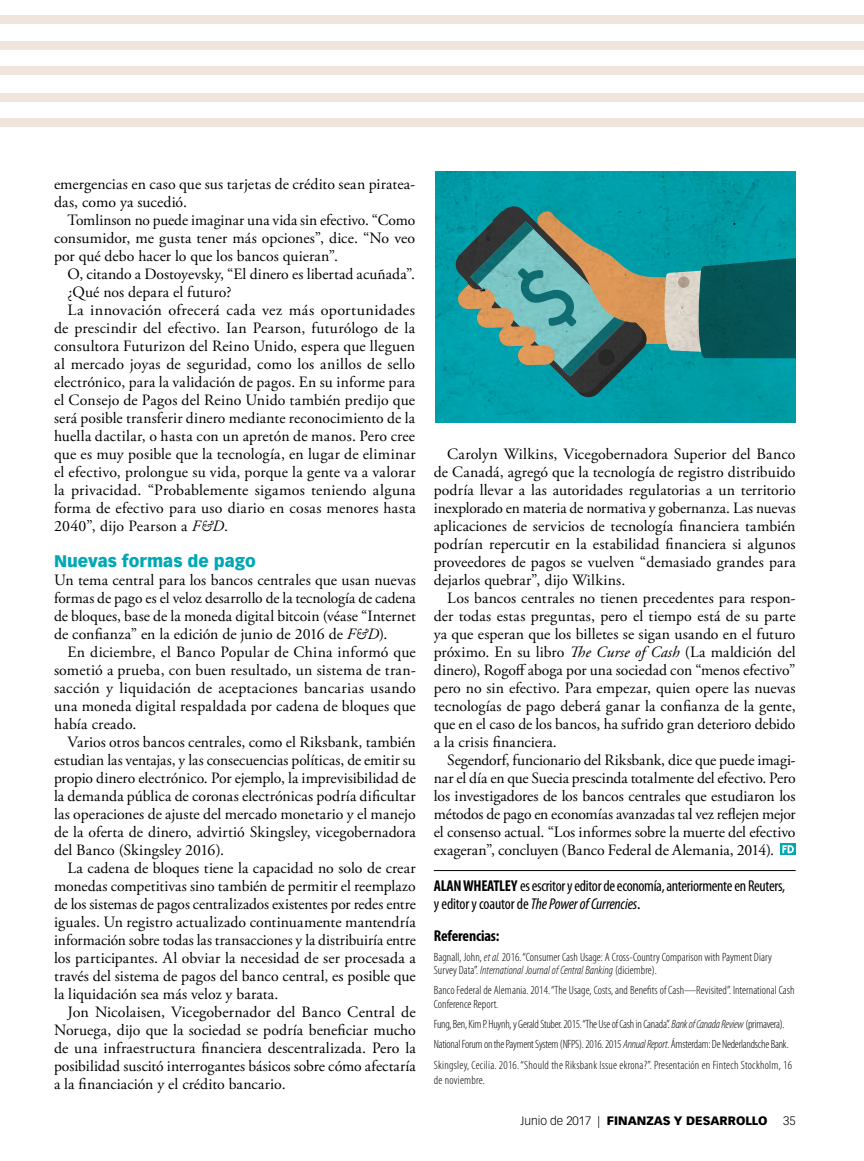
<style>
.page{position:relative;width:864px;height:1161px;background:#fff}
.page>*{position:absolute;margin:0;border:0;box-sizing:border-box;transform-origin:0 0}
.t1{font:900 16.5px "Vectora LT Std";color:#00a8b5}
.t2{font:15.75px/18px "Adobe Garamond Pro";letter-spacing:.01em;color:#000;text-align:justify}
.t3{font:condensed 15.75px/18px "Myriad Pro";letter-spacing:-.02em;color:#000}
.t4{font:700 condensed 15.75px "Myriad Pro";letter-spacing:-.01em;color:#000}
.t5{font:300 condensed 12px/20.5px "Myriad Pro";letter-spacing:-.02em;color:#000}
.t6{font:300 condensed 12px/13.5px "Myriad Pro";letter-spacing:.005em;color:#000}
.t7{font:900 12px "Vectora LT Std";color:#000}
.t8{font:300 12px "Vectora LT Std";color:#000}
.s1{font-style:italic}
.s2{font-weight:700}
.s3{font-stretch:normal}
.s4{font-weight:300}
</style>
<div class="page">
<hr style="left:434px;top:870px;width:362px;height:1px;background:#000">
<svg style="left:780px;top:844px;width:16px;height:11px"></svg>
<svg style="left:782px;top:845px;width:12px;height:8px"></svg>
<div style="left:0;top:15px;width:864px;height:9px;background:#efe5dd"></div>
<div style="left:0;top:41px;width:864px;height:9px;background:#efe5dd"></div>
<div style="left:0;top:93px;width:864px;height:9px;background:#efe5dd"></div>
<div style="left:0;top:67px;width:864px;height:8px;background:#efe5dd"></div>
<div style="left:0;top:118px;width:864px;height:9px;background:#efe5dd"></div>
<img style="left:435px;top:171px;width:361px;height:252px">
<p class="t2" style="left:54px;top:176px;width:363px">emergencias en caso que sus tarjetas de crédito sean piratea&shy;das, como ya sucedió.</p>
<p class="t2" style="left:54px;top:212px;width:363px;text-indent:14px">Tomlinson no puede imaginar una vida sin efectivo. “Como consumidor, me gusta tener más opciones”, dice. “No veo por qué debo hacer lo que los bancos quieran”.</p>
<p class="t2" style="left:68px;top:266px;width:349px">O, citando a Dostoyevsky, “El dinero es libertad acuñada”.</p>
<p class="t2" style="left:68px;top:284px;width:165px">¿Qué nos depara el futuro?</p>
<p class="t2" style="left:68px;top:302px;width:349px">La innovación ofrecerá cada vez más oportunidades</p>
<p class="t2" style="left:54px;top:320px;width:363px">de prescindir del efectivo. Ian Pearson, futurólogo de la</p>
<p class="t2" style="left:54px;top:338px;width:363px">consultora Futurizon del Reino Unido, espera que lleguen</p>
<p class="t2" style="left:54px;top:356px;width:363px">al mercado joyas de seguridad, como los anillos de sello</p>
<p class="t2" style="left:54px;top:374px;width:363px">electrónico, para la validación de pagos. En su informe para</p>
<p class="t2" style="left:54px;top:392px;width:363px">el Consejo de Pagos del Reino Unido también predijo que</p>
<p class="t2" style="left:54px;top:410px;width:363px">será posible transferir dinero mediante reconocimiento de la</p>
<p class="t2" style="left:54px;top:428px;width:363px">huella dactilar, o hasta con un apretón de manos. Pero cree</p>
<p class="t2" style="left:54px;top:446px;width:363px">que es muy posible que la tecnología, en lugar de eliminar</p>
<p class="t2" style="left:54px;top:464px;width:363px">el efectivo, prolongue su vida, porque la gente va a valorar</p>
<p class="t2" style="left:54px;top:482px;width:363px">la privacidad. “Probablemente sigamos teniendo alguna</p>
<p class="t2" style="left:54px;top:500px;width:363px">forma de efectivo para uso diario en cosas menores hasta</p>
<p class="t2" style="left:54px;top:518px;width:176px">2040”, dijo Pearson a <span class="s1">F&amp;D</span>.</p>
<p class="t1" style="left:54px;top:551px;width:203px">Nuevas formas de pago</p>
<p class="t2" style="left:54px;top:572px;width:363px">Un tema central para los bancos centrales que usan nuevas formas de pago es el veloz desarrollo de la tecnología de cadena de bloques, base de la moneda digital bitcoin (véase “Internet de confianza” en la edición de junio de 2016 de <span class="s1">F&amp;D</span>).</p>
<p class="t2" style="left:54px;top:644px;width:363px;text-indent:13px">En diciembre, el Banco Popular de China informó que sometió a prueba, con buen resultado, un sistema de tran&shy;sacción y liquidación de aceptaciones bancarias usando una moneda digital respaldada por cadena de bloques que había creado.</p>
<p class="t2" style="left:54px;top:734px;width:363px;text-indent:14px">Varios otros bancos centrales, como el Riksbank, también estudian las ventajas, y las consecuencias políticas, de emitir su propio dinero electrónico. Por ejemplo, la imprevisibilidad de la demanda pública de coronas electrónicas podría dificultar las operaciones de ajuste del mercado monetario y el manejo de la oferta de dinero, advirtió Skingsley, vicegobernadora del Banco (Skingsley 2016).</p>
<p class="t2" style="left:54px;top:860px;width:363px;text-indent:13px">La cadena de bloques tiene la capacidad no solo de crear monedas competitivas sino también de permitir el reemplazo de los sistemas de pagos centralizados existentes por redes entre iguales. Un registro actualizado continuamente mantendría información sobre todas las transacciones y la distribuiría entre los participantes. Al obviar la necesidad de ser procesada a través del sistema de pagos del banco central, es posible que la liquidación sea más veloz y barata.</p>
<p class="t2" style="left:54px;top:1004px;width:363px;text-indent:14px">Jon Nicolaisen, Vicegobernador del Banco Central de Noruega, dijo que la sociedad se podría beneficiar mucho de una infraestructura financiera descentralizada. Pero la posibilidad suscitó interrogantes básicos sobre cómo afectaría a la financiación y el crédito bancario.</p>
<p class="t2" style="left:434px;top:446px;width:363px;text-indent:14px">Carolyn Wilkins, Vicegobernadora Superior del Banco de Canadá, agregó que la tecnología de registro distribuido podría llevar a las autoridades regulatorias a un territorio inexplorado en materia de normativa y gobernanza. Las nuevas aplicaciones de servicios de tecnología financiera también podrían repercutir en la estabilidad financiera si algunos proveedores de pagos se vuelven “demasiado grandes para dejarlos quebrar”, dijo Wilkins.</p>
<p class="t2" style="left:434px;top:590px;width:363px;text-indent:13px">Los bancos centrales no tienen precedentes para respon&shy;der todas estas preguntas, pero el tiempo está de su parte ya que esperan que los billetes se sigan usando en el futuro próximo. En su libro <span class="s1">The Curse of Cash</span> (La maldición del dinero), Rogoff aboga por una sociedad con “menos efectivo” pero no sin efectivo. Para empezar, quien opere las nuevas tecnologías de pago deberá ganar la confianza de la gente, que en el caso de los bancos, ha sufrido gran deterioro debido a la crisis financiera.</p>
<p class="t2" style="left:434px;top:752px;width:363px;text-indent:14px">Segendorf, funcionario del Riksbank, dice que puede imagi&shy;nar el día en que Suecia prescinda totalmente del efectivo. Pero los investigadores de los bancos centrales que estudiaron los métodos de pago en economías avanzadas tal vez reflejen mejor el consenso actual. “Los informes sobre la muerte del efectivo exageran”, concluyen (Banco Federal de Alemania, 2014).</p>
<p class="t3" style="left:434px;top:877px;width:353px"><span class="s2">ALAN WHEATLEY</span> es escritor y editor de economía, anteriormente en Reuters, y editor y coautor de <span class="s1">The Power of Currencies</span><span class="s3">.</span></p>
<p class="t4" style="left:434px;top:927px;width:67px">Referencias:</p>
<p class="t6" style="left:434px;top:950px;width:340px">Bagnall, John, <span class="s1">et al.</span> 2016. “Consumer Cash Usage: A Cross-Country Comparison with Payment Diary<br>Survey Data”. <span class="s1">International Journal of Central Banking</span> (diciembre).</p>
<p class="t6" style="left:434px;top:984px;width:362px">Banco Federal de Alemania. 2014. “The Usage, Costs, and Benefits of Cash—Revisited”. International Cash<br>Conference Report.</p>
<p class="t5" style="left:434px;top:1014px;width:360px">Fung, Ben, Kim P. Huynh, y Gerald Stuber. 2015. “The Use of Cash in Canada”. <span class="s1">Bank of Canada Review</span> (primavera).<br>National Forum on the Payment System (NFPS). 2016. 2015 <span class="s1">Annual Report</span>. Ámsterdam: De Nederlandsche Bank.<br>Skingsley, Cecilia. 2016. “Should the Riksbank Issue ekrona?”. Presentación en Fintech Stockholm, 16</p>
<p class="t6" style="left:434px;top:1073px;width:53px">de noviembre.</p>
<p class="t7" style="left:521px;top:1113px;width:248px"><span class="s4">Junio de 2017 |</span> FINANZAS Y DESARROLLO</p>
<p class="t8" style="left:783px;top:1114px;width:14px">35</p>
</div>
